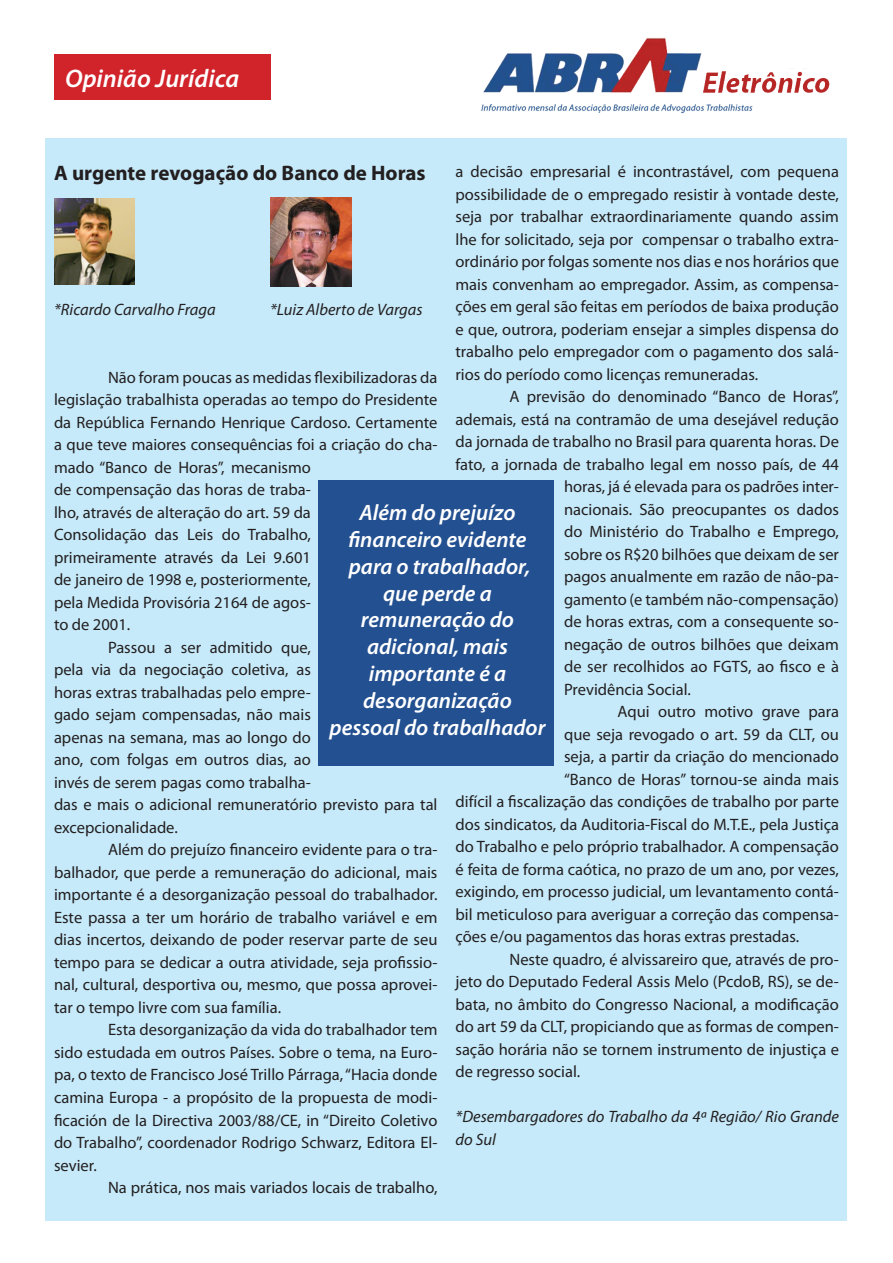
<style>
.page{position:relative;width:893px;height:1263px;background:#fff}
.page>*{position:absolute;margin:0;border:0;box-sizing:border-box;transform-origin:0 0}
.t1{font:italic 600 25.5px "Myriad Pro";color:#fff}
.t2{font:italic 600 22.35px/26.8px "Myriad Pro";color:#fff;text-align:center}
.t3{font:700 21px "Myriad Pro";color:#231f20}
.t4{font:16.5px/22.5px "Myriad Pro";color:#231f20;text-align:justify}
.t5{font:italic 16.5px/22.5px "Myriad Pro";color:#231f20}
</style>
<div class="page">
<img style="left:480px;top:38px;width:350px;height:76px">
<div style="left:46px;top:138px;width:801px;height:1082px;background:#c6eafa"></div>
<div style="left:318px;top:480px;width:235px;height:286px;background:#235090"></div>
<img style="left:54px;top:198px;width:81px;height:87px">
<img style="left:271px;top:197px;width:80px;height:89px">
<div style="left:54px;top:54px;width:217px;height:46px;background:#d1232a"></div>
<h1 class="t1" style="left:65px;top:62px;width:176px">Opinião Jurídica</h1>
<p class="t3" style="left:54px;top:159px;width:373px">A urgente revogação do Banco de Horas</p>
<p class="t4" style="left:455px;top:160px;width:385px">a decisão empresarial é incontrastável, com pequena possibilidade de o empregado resistir à vontade deste, seja por trabalhar extraordinariamente quando assim lhe for solicitado, seja por compensar o trabalho extra&shy;ordinário por folgas somente nos dias e nos horários que mais convenham ao empregador. Assim, as compensa&shy;ções em geral são feitas em períodos de baixa produção e que, outrora, poderiam ensejar a simples dispensa do trabalho pelo empregador com o pagamento dos salá&shy;rios do período como licenças remuneradas.</p>
<p class="t4" style="left:509px;top:385px;width:331px">A previsão do denominado “Banco de Horas”,</p>
<p class="t4" style="left:455px;top:408px;width:385px">ademais, está na contramão de uma desejável redução</p>
<p class="t4" style="left:455px;top:430px;width:385px">da jornada de trabalho no Brasil para quarenta horas. De</p>
<p class="t4" style="left:455px;top:453px;width:385px">fato, a jornada de trabalho legal em nosso país, de 44</p>
<p class="t4" style="left:564px;top:475px;width:276px">horas, já é elevada para os padrões inter-</p>
<p class="t4" style="left:564px;top:498px;width:276px">nacionais. São preocupantes os dados</p>
<p class="t4" style="left:564px;top:520px;width:276px">do Ministério do Trabalho e Emprego,</p>
<p class="t4" style="left:564px;top:543px;width:276px">sobre os R$20 bilhões que deixam de ser</p>
<p class="t4" style="left:564px;top:565px;width:276px">pagos anualmente em razão de não-pa-</p>
<p class="t4" style="left:564px;top:588px;width:276px">gamento (e também não-compensação)</p>
<p class="t4" style="left:564px;top:610px;width:276px">de horas extras, com a consequente so-</p>
<p class="t4" style="left:564px;top:633px;width:276px">negação de outros bilhões que deixam</p>
<p class="t4" style="left:564px;top:655px;width:276px">de ser recolhidos ao FGTS, ao fisco e à</p>
<p class="t4" style="left:564px;top:678px;width:128px">Previdência Social.</p>
<p class="t4" style="left:617px;top:700px;width:223px">Aqui outro motivo grave para</p>
<p class="t4" style="left:564px;top:723px;width:276px">que seja revogado o art. 59 da CLT, ou</p>
<p class="t4" style="left:564px;top:745px;width:276px">seja, a partir da criação do mencionado</p>
<p class="t4" style="left:564px;top:768px;width:276px">“Banco de Horas” tornou-se ainda mais</p>
<p class="t4" style="left:455px;top:790px;width:385px">difícil a fiscalização das condições de trabalho por parte</p>
<p class="t4" style="left:455px;top:813px;width:385px">dos sindicatos, da Auditoria-Fiscal do M.T.E., pela Justiça</p>
<p class="t4" style="left:455px;top:835px;width:385px">do Trabalho e pelo próprio trabalhador. A compensação</p>
<p class="t4" style="left:455px;top:858px;width:385px">é feita de forma caótica, no prazo de um ano, por vezes,</p>
<p class="t4" style="left:455px;top:880px;width:385px">exigindo, em processo judicial, um levantamento contá-</p>
<p class="t4" style="left:455px;top:903px;width:385px">bil meticuloso para averiguar a correção das compensa-</p>
<p class="t4" style="left:455px;top:925px;width:345px">ções e/ou pagamentos das horas extras prestadas.</p>
<p class="t4" style="left:509px;top:948px;width:331px">Neste quadro, é alvissareiro que, através de pro-</p>
<p class="t4" style="left:455px;top:970px;width:385px">jeto do Deputado Federal Assis Melo (PcdoB, RS), se de-</p>
<p class="t4" style="left:455px;top:993px;width:385px">bata, no âmbito do Congresso Nacional, a modificação</p>
<p class="t4" style="left:455px;top:1015px;width:385px">do art 59 da CLT, propiciando que as formas de compen-</p>
<p class="t4" style="left:455px;top:1038px;width:385px">sação horária não se tornem instrumento de injustiça e</p>
<p class="t4" style="left:455px;top:1060px;width:126px">de regresso social.</p>
<p class="t5" style="left:455px;top:1105px;width:385px">*Desembargadores do Trabalho da 4ª Região/ Rio Grande do Sul</p>
<p class="t5" style="left:54px;top:298px;width:163px">*Ricardo Carvalho Fraga</p>
<p class="t5" style="left:270px;top:298px;width:154px">*Luiz Alberto de Vargas</p>
<p class="t4" style="left:108px;top:366px;width:331px">Não foram poucas as medidas flexibilizadoras da</p>
<p class="t4" style="left:54px;top:388px;width:385px">legislação trabalhista operadas ao tempo do Presidente</p>
<p class="t4" style="left:54px;top:411px;width:385px">da República Fernando Henrique Cardoso. Certamente</p>
<p class="t4" style="left:54px;top:433px;width:385px">a que teve maiores consequências foi a criação do cha-</p>
<p class="t4" style="left:54px;top:456px;width:258px">mado “Banco de Horas”, mecanismo</p>
<p class="t4" style="left:54px;top:478px;width:258px">de compensação das horas de traba-</p>
<p class="t4" style="left:54px;top:501px;width:258px">lho, através de alteração do art. 59 da</p>
<p class="t4" style="left:54px;top:523px;width:258px">Consolidação das Leis do Trabalho,</p>
<p class="t4" style="left:54px;top:546px;width:258px">primeiramente através da Lei 9.601</p>
<p class="t4" style="left:54px;top:568px;width:258px">de janeiro de 1998 e, posteriormente,</p>
<p class="t4" style="left:54px;top:591px;width:258px">pela Medida Provisória 2164 de agos-</p>
<p class="t4" style="left:54px;top:613px;width:78px">to de 2001.</p>
<p class="t4" style="left:108px;top:636px;width:204px">Passou a ser admitido que,</p>
<p class="t4" style="left:54px;top:658px;width:258px">pela via da negociação coletiva, as</p>
<p class="t4" style="left:54px;top:681px;width:258px">horas extras trabalhadas pelo empre-</p>
<p class="t4" style="left:54px;top:703px;width:258px">gado sejam compensadas, não mais</p>
<p class="t4" style="left:54px;top:726px;width:258px">apenas na semana, mas ao longo do</p>
<p class="t4" style="left:54px;top:748px;width:258px">ano, com folgas em outros dias, ao</p>
<p class="t4" style="left:54px;top:771px;width:258px">invés de serem pagas como trabalha-</p>
<p class="t4" style="left:54px;top:793px;width:385px">das e mais o adicional remuneratório previsto para tal</p>
<p class="t4" style="left:54px;top:816px;width:125px">excepcionalidade.</p>
<p class="t4" style="left:108px;top:838px;width:331px">Além do prejuízo financeiro evidente para o tra-</p>
<p class="t4" style="left:54px;top:861px;width:385px">balhador, que perde a remuneração do adicional, mais</p>
<p class="t4" style="left:54px;top:883px;width:385px">importante é a desorganização pessoal do trabalhador.</p>
<p class="t4" style="left:54px;top:906px;width:385px">Este passa a ter um horário de trabalho variável e em</p>
<p class="t4" style="left:54px;top:928px;width:385px">dias incertos, deixando de poder reservar parte de seu</p>
<p class="t4" style="left:54px;top:951px;width:385px">tempo para se dedicar a outra atividade, seja profissio-</p>
<p class="t4" style="left:54px;top:973px;width:385px">nal, cultural, desportiva ou, mesmo, que possa aprovei-</p>
<p class="t4" style="left:54px;top:996px;width:229px">tar o tempo livre com sua família.</p>
<p class="t4" style="left:108px;top:1018px;width:331px">Esta desorganização da vida do trabalhador tem</p>
<p class="t4" style="left:54px;top:1041px;width:385px">sido estudada em outros Países. Sobre o tema, na Euro-</p>
<p class="t4" style="left:54px;top:1063px;width:385px">pa, o texto de Francisco José Trillo Párraga, “Hacia donde</p>
<p class="t4" style="left:54px;top:1086px;width:385px">camina Europa - a propósito de la propuesta de modi-</p>
<p class="t4" style="left:54px;top:1108px;width:385px">ficación de la Directiva 2003/88/CE, in “Direito Coletivo</p>
<p class="t4" style="left:54px;top:1131px;width:385px">do Trabalho”, coordenador Rodrigo Schwarz, Editora El-</p>
<p class="t4" style="left:54px;top:1153px;width:44px">sevier.</p>
<p class="t4" style="left:108px;top:1176px;width:331px">Na prática, nos mais variados locais de trabalho,</p>
<h2 class="t2" style="left:330px;top:499px;width:217px">Além do prejuízo financeiro evidente para o trabalhador, que perde a remuneração do adicional, mais importante é a desorganização pessoal do trabalhador</h2>
</div>
